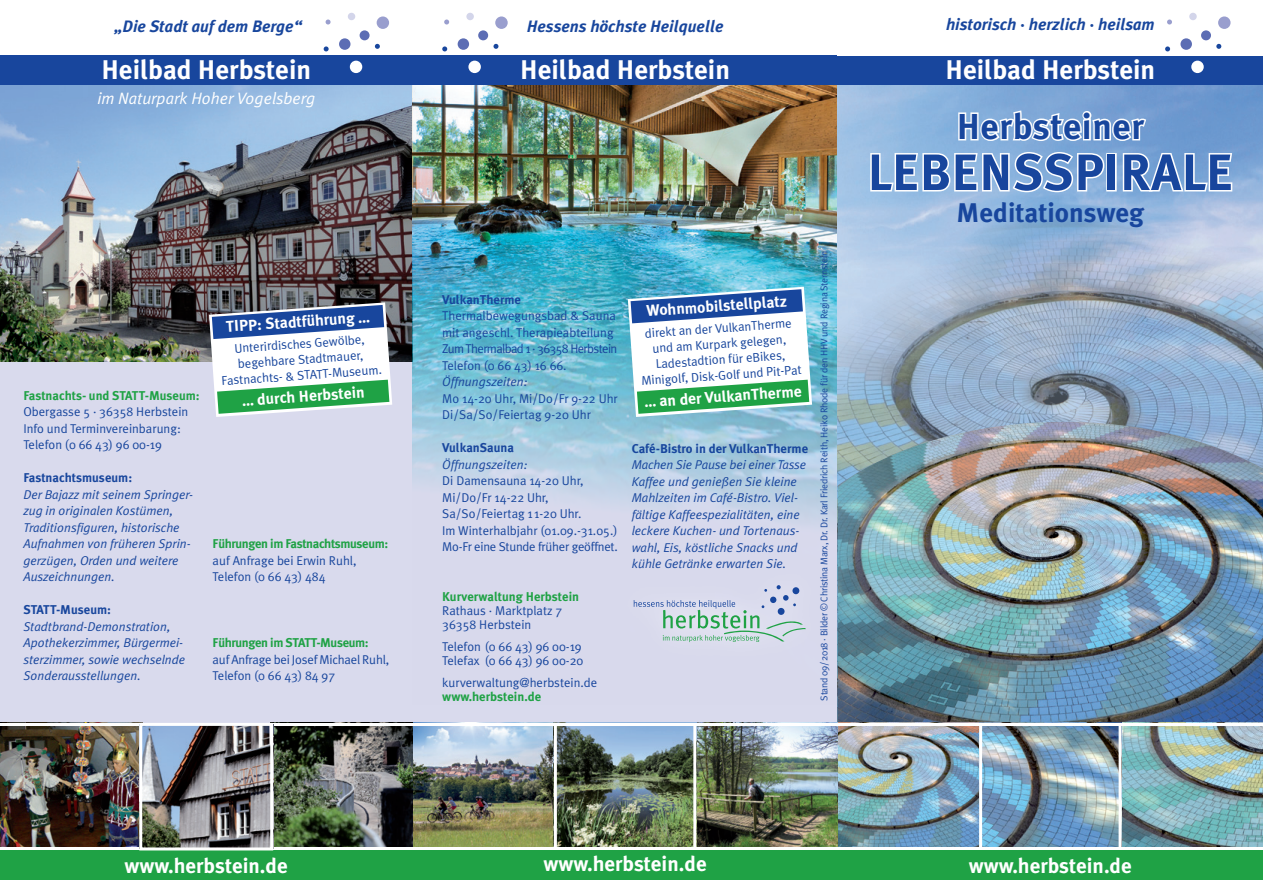
<style>
.page{position:relative;width:1263px;height:893px;background:#fff}
.page>*{position:absolute;margin:0;border:0;box-sizing:border-box;transform-origin:0 0}
.t1{font:700 51px "Meta Plus";letter-spacing:.01em;color:#18469d}
.t2{font:700 36px "Meta Plus";letter-spacing:.015em;color:#18469d}
.t3{font:700 27px "Meta Plus";color:#fff}
.t4{font:700 27px "Meta Plus";color:#18469d}
.t5{font:700 21px "Meta Plus";color:#fff}
.t6{font:italic 700 16.5px "Meta Plus";color:#18469d}
.t7{font:italic 16.5px "Meta Plus Normal";color:#fff}
.t8{font:700 15.75px "Meta Plus";color:#fff}
.t9{font:12.75px/16.5px "Meta Plus Normal";color:#18469d}
.t10{font:italic 12.75px/16.5px "Meta Plus Normal";color:#18469d}
.t11{font:700 12.75px "Meta Plus";color:#18469d}
.t12{font:700 12.75px "Meta Plus";letter-spacing:-.01em;color:#1fa245}
.t13{font:700 12.75px "Meta Plus";letter-spacing:-.03em;color:#1fa245}
.t14{font:9.75px "Meta Plus Normal";letter-spacing:-.02em;color:#18469d}
</style>
<div class="page">
<div style="left:0;top:69px;width:838px;height:795px;background:#d9daed"></div>
<img style="left:0;top:85px;width:412px;height:276px">
<img style="left:412px;top:85px;width:426px;height:620px">
<img style="left:412px;top:726px;width:142px;height:121px">
<div style="left:0;top:55px;width:838px;height:30px;background:#18469d"></div>
<img style="left:838px;top:85px;width:425px;height:337px">
<img style="left:838px;top:422px;width:425px;height:301px">
<img style="left:838px;top:726px;width:141px;height:121px">
<img style="left:1121px;top:726px;width:142px;height:121px">
<svg style="left:444px;top:20px;width:5px;height:5px"></svg>
<svg style="left:442px;top:46px;width:5px;height:5px"></svg>
<svg style="left:493px;top:44px;width:5px;height:5px"></svg>
<div style="left:466px;top:13px;width:8px;height:7px;background:#d3d5ea;border-radius:50%"></div>
<div style="left:478px;top:30px;width:10px;height:10px;background:#5c6db4;border-radius:50%"></div>
<div style="left:458px;top:38px;width:11px;height:12px;background:#5c6db4;border-radius:50%"></div>
<div style="left:468px;top:61px;width:13px;height:12px;background:#fff;border-radius:50%"></div>
<div style="left:495px;top:16px;width:13px;height:13px;background:#999ece;border-radius:50%"></div>
<svg style="left:326px;top:20px;width:5px;height:5px"></svg>
<svg style="left:324px;top:46px;width:5px;height:5px"></svg>
<svg style="left:375px;top:44px;width:5px;height:5px"></svg>
<div style="left:348px;top:13px;width:7px;height:7px;background:#d3d5ea;border-radius:50%"></div>
<div style="left:360px;top:30px;width:10px;height:10px;background:#5c6db4;border-radius:50%"></div>
<div style="left:339px;top:38px;width:11px;height:12px;background:#5c6db4;border-radius:50%"></div>
<div style="left:350px;top:61px;width:12px;height:12px;background:#fff;border-radius:50%"></div>
<div style="left:377px;top:16px;width:12px;height:13px;background:#999ece;border-radius:50%"></div>
<img style="left:0;top:726px;width:139px;height:121px">
<div style="left:613px;top:564px;width:211px;height:100px;background:#d8d9ec"></div>
<svg style="left:634px;top:585px;width:172px;height:57px"></svg>
<img style="left:696px;top:726px;width:142px;height:121px">
<img style="left:558px;top:727px;width:134px;height:119px">
<div style="left:554px;top:723px;width:142px;height:127px;border:3px solid #fff"></div>
<img style="left:273px;top:726px;width:139px;height:121px">
<img style="left:983px;top:742px;width:134px;height:104px">
<div style="left:979px;top:723px;width:142px;height:127px;border:3px solid #fff"></div>
<hr style="left:0;top:723px;width:1263px;height:3px;background:#fff">
<hr style="left:0;top:847px;width:1263px;height:3px;background:#fff">
<div style="left:0;top:850px;width:1263px;height:30px;background:#1fa245"></div>
<div style="left:838px;top:55px;width:425px;height:30px;background:#18469d"></div>
<img style="left:869px;top:13px;width:365px;height:729px">
<div style="left:1189px;top:13px;width:8px;height:7px;background:#d3d5ea;border-radius:50%"></div>
<div style="left:1201px;top:30px;width:10px;height:10px;background:#5c6db4;border-radius:50%"></div>
<div style="left:1180px;top:38px;width:12px;height:12px;background:#5c6db4;border-radius:50%"></div>
<div style="left:1191px;top:61px;width:13px;height:12px;background:#fff;border-radius:50%"></div>
<div style="left:1218px;top:16px;width:12px;height:13px;background:#999ece;border-radius:50%"></div>
<img style="left:143px;top:727px;width:126px;height:119px">
<div style="left:139px;top:723px;width:134px;height:127px;border:3px solid #fff"></div>
<svg style="left:209px;top:302px;width:183px;height:115px;background:#9dbdbe"></svg>
<svg style="left:628px;top:287px;width:184px;height:130px;background:#a3c9cc"></svg>
<p class="t6" style="left:114px;top:17px;width:189px">„Die Stadt auf dem Berge“</p>
<p class="t6" style="left:527px;top:17px;width:198px">Hessens höchste Heilquelle</p>
<p class="t6" style="left:946px;top:15px;width:210px">historisch · herzlich · heilsam</p>
<h3 class="t3" style="left:101px;top:54px;width:211px">Heilbad Herbstein</h3>
<h3 class="t3" style="left:520px;top:54px;width:211px">Heilbad Herbstein</h3>
<h3 class="t3" style="left:945px;top:54px;width:211px">Heilbad Herbstein</h3>
<p class="t7" style="left:97px;top:88px;width:219px">im Naturpark Hoher Vogelsberg</p>
<p class="t12" style="left:23px;top:388px;width:178px">Fastnachts- und STATT-Museum:</p>
<p class="t9" style="left:23px;top:403px;width:166px">Obergasse 5 · 36358 Herbstein<br>Info und Terminvereinbarung:<br>Telefon (0 66 43) 96 00-19</p>
<p class="t11" style="left:23px;top:470px;width:110px">Fastnachtsmuseum:</p>
<p class="t10" style="left:23px;top:486px;width:171px">Der Bajazz mit seinem Springer&shy;zug in originalen Kostümen,<br>Traditionsfiguren, historische<br>Aufnahmen von früheren Sprin&shy;gerzügen, Orden und weitere<br>Auszeichnungen.</p>
<p class="t11" style="left:23px;top:602px;width:89px">STATT-Museum:</p>
<p class="t10" style="left:23px;top:618px;width:163px">Stadtbrand-Demonstration,<br>Apothekerzimmer, Bürgermei&shy;sterzimmer, sowie wechselnde<br>Sonderausstellungen.</p>
<p class="t8" style="left:225px;top:318px;width:146px;rotate:-4deg">TIPP: Stadtführung …</p>
<p class="t9" style="left:219px;top:341px;width:162px;line-height:15.8px;text-align:center;rotate:-4deg">Unterirdisches Gewölbe, begehbare Stadtmauer,<br>Fastnachts- &amp; STATT-Museum.</p>
<p class="t8" style="left:241px;top:391px;width:124px;rotate:-4deg">… durch Herbstein</p>
<p class="t13" style="left:213px;top:536px;width:177px">Führungen im Fastnachtsmuseum:</p>
<p class="t9" style="left:213px;top:552px;width:145px">auf Anfrage bei Erwin Ruhl,<br>Telefon (0 66 43) 484</p>
<p class="t13" style="left:213px;top:635px;width:158px">Führungen im STATT-Museum:</p>
<p class="t9" style="left:213px;top:651px;width:178px">auf Anfrage bei Josef Michael Ruhl,<br>Telefon (0 66 43) 84 97</p>
<p class="t11" style="left:442px;top:292px;width:80px">VulkanTherme</p>
<p class="t9" style="left:442px;top:308px;width:177px">Thermalbewegungsbad &amp; Sauna mit angeschl. Therapieabteilung<br>Zum Thermalbad 1 · 36358 Herbstein<br>Telefon (0 66 43) 16 66.</p>
<p class="t10" style="left:442px;top:374px;width:87px">Öffnungszeiten:</p>
<p class="t9" style="left:442px;top:390px;width:177px">Mo 14-20 Uhr, Mi/Do/Fr 9-22 Uhr<br>Di/Sa/So/Feiertag 9-20 Uhr</p>
<p class="t11" style="left:442px;top:441px;width:73px">VulkanSauna</p>
<p class="t10" style="left:442px;top:456px;width:87px">Öffnungszeiten:</p>
<p class="t9" style="left:442px;top:473px;width:177px">Di Damensauna 14-20 Uhr,<br>Mi/Do/Fr 14-22 Uhr,<br>Sa/So/Feiertag 11-20 Uhr.<br>Im Winterhalbjahr (01.09.-31.05.)<br>Mo-Fr eine Stunde früher geöffnet.</p>
<p class="t12" style="left:442px;top:589px;width:138px">Kurverwaltung Herbstein</p>
<p class="t9" style="left:442px;top:603px;width:122px;line-height:14.2px">Rathaus · Marktplatz 7<br>36358 Herbstein</p>
<p class="t9" style="left:442px;top:639px;width:143px;line-height:14.2px">Telefon (0 66 43) 96 00-19<br>Telefax (0 66 43) 96 00-20</p>
<p class="t9" style="left:442px;top:674px;width:157px">kurverwaltung@herbstein.de</p>
<p class="t12" style="left:442px;top:689px;width:101px">www.herbstein.de</p>
<p class="t8" style="left:646px;top:302px;width:142px;rotate:-4deg">Wohnmobilstellplatz</p>
<p class="t9" style="left:638px;top:326px;width:162px;line-height:15.8px;text-align:center;rotate:-4deg">direkt an der VulkanTherme und am Kurpark gelegen,<br>Ladestadtion für eBikes,<br>Minigolf, Disk-Golf und Pit-Pat</p>
<p class="t8" style="left:644px;top:393px;width:159px;rotate:-4deg">… an der VulkanTherme</p>
<p class="t11" style="left:632px;top:441px;width:178px">Café-Bistro in der VulkanTherme</p>
<p class="t10" style="left:632px;top:456px;width:176px">Machen Sie Pause bei einer Tasse<br>Kaffee und genießen Sie kleine<br>Mahlzeiten im Café-Bistro. Viel&shy;fältige Kaffeespezialitäten, eine leckere Kuchen- und Tortenaus&shy;wahl, Eis, köstliche Snacks und kühle Getränke erwarten Sie.</p>
<p class="t14" style="left:819px;top:701px;width:452px;rotate:-90deg">Stand 09/2018 · Bilder © Christina Marx, Dr. Dr. Karl Friedrich Reith, Heiko Rhode für den HHV und Regina Sternstein</p>
<h2 class="t2" style="left:957px;top:106px;width:189px">Herbsteiner</h2>
<h1 class="t1" style="left:867px;top:143px;width:367px">LEBENSSPIRALE</h1>
<h3 class="t4" style="left:956px;top:197px;width:189px">Meditationsweg</h3>
<h3 class="t5" style="left:125px;top:853px;width:165px">www.herbstein.de</h3>
<h3 class="t5" style="left:543px;top:852px;width:165px">www.herbstein.de</h3>
<h3 class="t5" style="left:969px;top:853px;width:165px">www.herbstein.de</h3>
</div>
